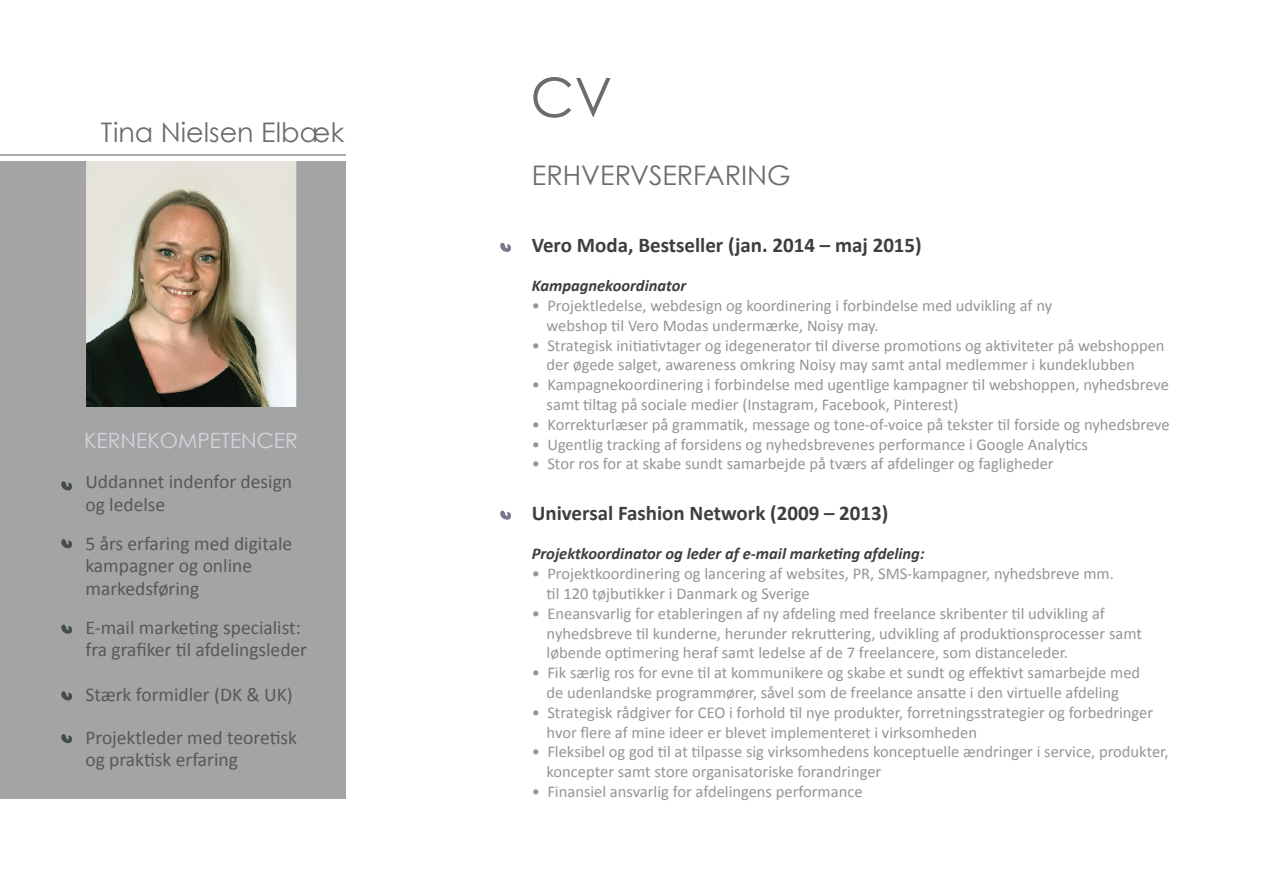
<style>
.page{position:relative;width:1263px;height:893px;background:#fff}
.page>*{position:absolute;margin:0;border:0;box-sizing:border-box;transform-origin:0 0}
.t1{font:54px "Century Gothic";color:#6d6b6b}
.t2{font:27px "Century Gothic";color:#6d6b6b}
.t3{font:700 21px "Calibri";color:#3e3e3f}
.t4{font:21px "Century Gothic";color:#d3d4de}
.t5{font:19.5px/22.5px "Calibri";color:#57585a}
.t6{font:16.5px/19.8px "Calibri";color:#939598}
.t7{font:italic 700 16.5px "Calibri";color:#3e3e3f}
</style>
<div class="page">
<div style="left:0;top:161px;width:346px;height:637px;background:#a3a4a3"></div>
<hr style="left:0;top:154px;width:346px;height:1px;background:#a8a9ad">
<svg style="left:500px;top:243px;width:11px;height:9px"></svg>
<svg style="left:500px;top:510px;width:11px;height:10px"></svg>
<img style="left:87px;top:161px;width:209px;height:246px">
<svg style="left:61px;top:481px;width:11px;height:10px"></svg>
<svg style="left:61px;top:539px;width:11px;height:10px"></svg>
<svg style="left:61px;top:624px;width:11px;height:10px"></svg>
<svg style="left:61px;top:691px;width:11px;height:10px"></svg>
<svg style="left:61px;top:734px;width:11px;height:10px"></svg>
<p class="t2" style="left:101px;top:115px;width:245px">Tina Nielsen Elbæk</p>
<p class="t4" style="left:84px;top:427px;width:215px">KERNEKOMPETENCER</p>
<p class="t5" style="left:85px;top:471px;width:208px">Uddannet indenfor design og ledelse</p>
<p class="t5" style="left:85px;top:532px;width:208px">5 års erfaring med digitale kampagner og online markedsføring</p>
<p class="t5" style="left:85px;top:616px;width:223px">E-mail marketing specialist: fra grafiker til afdelingsleder</p>
<p class="t5" style="left:85px;top:683px;width:209px">Stærk formidler (DK &amp; UK)</p>
<p class="t5" style="left:85px;top:726px;width:213px">Projektleder med teoretisk og praktisk erfaring</p>
<p class="t1" style="left:530px;top:64px;width:83px">CV</p>
<p class="t2" style="left:532px;top:159px;width:260px">ERHVERVSERFARING</p>
<p class="t3" style="left:532px;top:231px;width:392px">Vero Moda, Bestseller (jan. 2014 – maj 2015)</p>
<p class="t7" style="left:532px;top:275px;width:156px">Kampagnekoordinator</p>
<p class="t6" style="left:547px;top:296px;width:507px;text-indent:-15px">• Projektledelse, webdesign og koordinering i forbindelse med udvikling af ny webshop til Vero Modas undermærke, Noisy may.</p>
<p class="t6" style="left:547px;top:335px;width:619px;text-indent:-15px">• Strategisk initiativtager og idegenerator til diverse promotions og aktiviteter på webshoppen der øgede salget, awareness omkring Noisy may samt antal medlemmer i kundeklubben</p>
<p class="t6" style="left:547px;top:375px;width:624px;text-indent:-15px">• Kampagnekoordinering i forbindelse med ugentlige kampagner til webshoppen, nyhedsbreve samt tiltag på sociale medier (Instagram, Facebook, Pinterest)</p>
<p class="t6" style="left:532px;top:414px;width:639px">• Korrekturlæser på grammatik, message og tone-of-voice på tekster til forside og nyhedsbreve</p>
<p class="t6" style="left:532px;top:434px;width:558px">• Ugentlig tracking af forsidens og nyhedsbrevenes performance i Google Analytics</p>
<p class="t6" style="left:532px;top:454px;width:523px">• Stor ros for at skabe sundt samarbejde på tværs af afdelinger og fagligheder</p>
<p class="t3" style="left:532px;top:499px;width:358px">Universal Fashion Network (2009 – 2013)</p>
<p class="t7" style="left:532px;top:543px;width:394px">Projektkoordinator og leder af e-mail marketing afdeling:</p>
<p class="t6" style="left:547px;top:564px;width:569px;text-indent:-15px">• Projektkoordinering og lancering af websites, PR, SMS-kampagner, nyhedsbreve mm. til 120 tøjbutikker i Danmark og Sverige</p>
<p class="t6" style="left:547px;top:603px;width:597px;text-indent:-15px">• Eneansvarlig for etableringen af ny afdeling med freelance skribenter til udvikling af nyhedsbreve til kunderne, herunder rekruttering, udvikling af produktionsprocesser samt løbende optimering heraf samt ledelse af de 7 freelancere, som distanceleder.</p>
<p class="t6" style="left:532px;top:663px;width:610px;text-align:center">• Fik særlig ros for evne til at kommunikere og skabe et sundt og effektivt samarbejde med de udenlandske programmører, såvel som de freelance ansatte i den virtuelle afdeling</p>
<p class="t6" style="left:547px;top:702px;width:608px;text-indent:-15px">• Strategisk rådgiver for CEO i forhold til nye produkter, forretningsstrategier og forbedringer hvor flere af mine ideer er blevet implementeret i virksomheden</p>
<p class="t6" style="left:547px;top:742px;width:624px;text-indent:-15px">• Fleksibel og god til at tilpasse sig virksomhedens konceptuelle ændringer i service, produkter, koncepter samt store organisatoriske forandringer</p>
<p class="t6" style="left:532px;top:782px;width:332px">• Finansiel ansvarlig for afdelingens performance</p>
</div>
